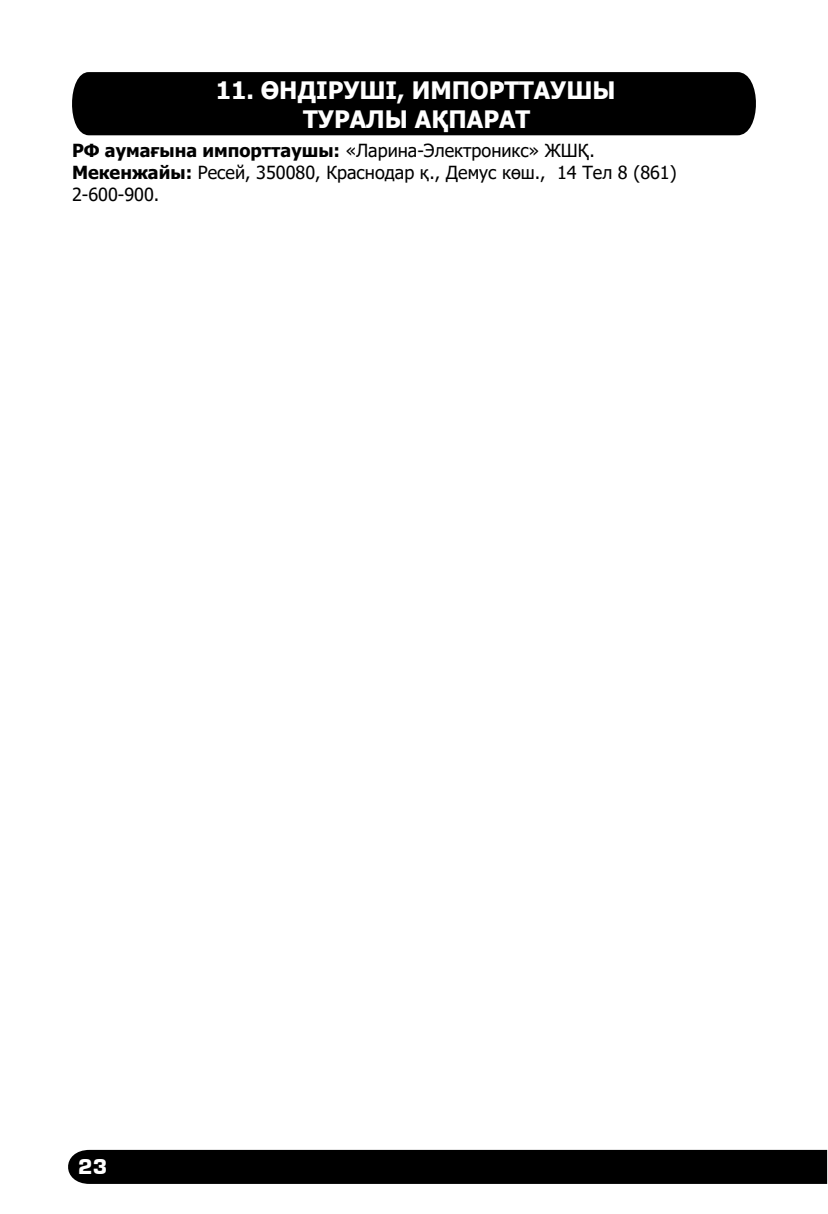
<style>
.page{position:relative;width:828px;height:1214px;background:#fff}
.page>*{position:absolute;margin:0;border:0;box-sizing:border-box;transform-origin:0 0}
.t1{font:700 24px/28.8px "Tahoma";color:#fff;text-align:center}
.t2{font:700 20px "Europe";color:#fff}
.t3{font:18px/22px "Tahoma";color:#000}
.s1{font-style:inherit}
.s2{font-weight:700}
</style>
<div class="page">
<div style="left:68px;top:1149px;width:759px;height:34px;background:#000"></div>
<div style="left:72px;top:72px;width:684px;height:63px;background:#000"></div>
<h1 class="t1" style="left:216px;top:77px;width:401px"><span class="s1">11.</span> ӨНДІРУШІ, ИМПОРТТАУШЫ<br>ТУРАЛЫ АҚПАРАТ</h1>
<p class="t3" style="left:72px;top:141px;width:606px"><span class="s2">РФ аумағына импорттаушы:</span> «Ларина-Электроникс» ЖШҚ.<br><span class="s2">Мекенжайы:</span> Ресей, 350080, Краснодар қ., Демус көш., 14 Тел 8 (861)<br>2-600-900.</p>
<p class="t2" style="left:78px;top:1154px;width:30px">23</p>
</div>
